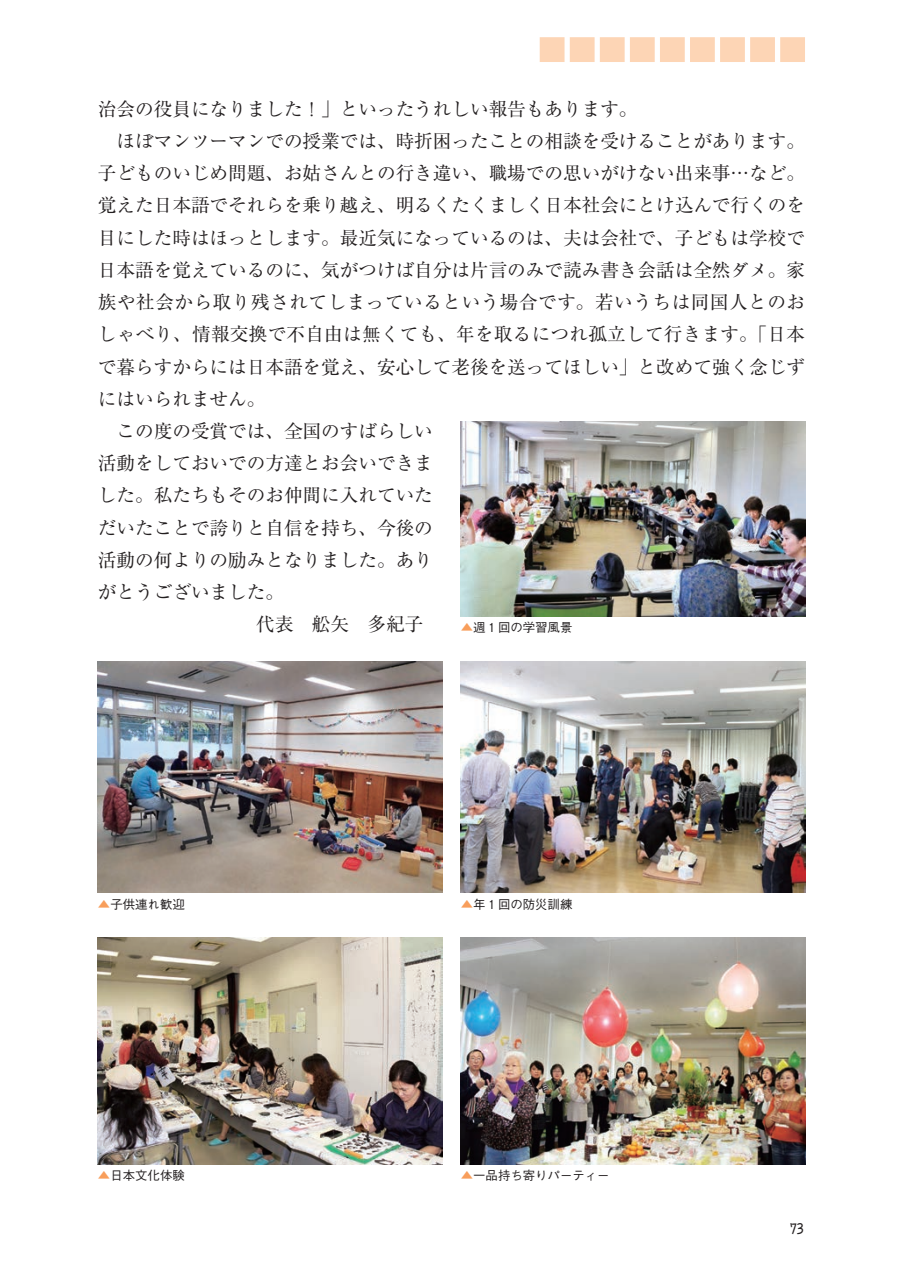
<style>
.page{position:relative;width:903px;height:1275px;background:#fff}
.page>*{position:absolute;margin:0;border:0;box-sizing:border-box;transform-origin:0 0}
.t1{font:18.55px "Ryumin Pr 6 N";color:#231f20}
.t2{font:18.55px "Ryumin Pr 6 N";letter-spacing:.03em;color:#231f20}
.t3{font:500 13.65px "Taka Hand Std";color:#231f20}
.t4{font:500 12.42px "Gothic BBB Pr 6 N";color:#231f20}
.s1{font-family:"Gothic BBB Pro";color:#f89e5b}
</style>
<div class="page">
<svg style="left:540px;top:37px;width:265px;height:25px"></svg>
<img style="left:98px;top:938px;width:344px;height:227px">
<img style="left:98px;top:661px;width:344px;height:232px">
<img style="left:461px;top:938px;width:344px;height:227px">
<img style="left:461px;top:661px;width:344px;height:232px">
<img style="left:461px;top:422px;width:344px;height:194px">
<p class="t1" style="left:98px;top:94px;width:541px">治会の役員になりました！」といったうれしい報告もあります。</p>
<p class="t1" style="left:98px;top:126px;width:708px">　ほぼマンツーマンでの授業では、時折困ったことの相談を受けることがあります。</p>
<p class="t1" style="left:98px;top:159px;width:708px">子どものいじめ問題、お姑さんとの行き違い、職場での思いがけない出来事…など。</p>
<p class="t1" style="left:98px;top:191px;width:708px">覚えた日本語でそれらを乗り越え、明るくたくましく日本社会にとけ込んで行くのを</p>
<p class="t1" style="left:98px;top:223px;width:708px">目にした時はほっとします。最近気になっているのは、夫は会社で、子どもは学校で</p>
<p class="t1" style="left:98px;top:255px;width:708px">日本語を覚えているのに、気がつけば自分は片言のみで読み書き会話は全然ダメ。家</p>
<p class="t2" style="left:98px;top:287px;width:709px">族や社会から取り残されてしまっているという場合です。若いうちは同国人とのお</p>
<p class="t1" style="left:98px;top:320px;width:708px">しゃべり、情報交換で不自由は無くても、年を取るにつれ孤立して行きます。「日本</p>
<p class="t1" style="left:98px;top:352px;width:708px">で暮らすからには日本語を覚え、安心して老後を送ってほしい」と改めて強く念じず</p>
<p class="t1" style="left:98px;top:384px;width:169px">にはいられません。</p>
<p class="t1" style="left:98px;top:416px;width:336px">　この度の受賞では、全国のすばらしい</p>
<p class="t1" style="left:98px;top:449px;width:336px">活動をしておいでの方達とお会いできま</p>
<p class="t1" style="left:98px;top:481px;width:336px">した。私たちもそのお仲間に入れていた</p>
<p class="t1" style="left:98px;top:513px;width:336px">だいたことで誇りと自信を持ち、今後の</p>
<p class="t1" style="left:98px;top:545px;width:336px">活動の何よりの励みとなりました。あり</p>
<p class="t1" style="left:98px;top:578px;width:188px">がとうございました。</p>
<p class="t1" style="left:256px;top:610px;width:169px">代表　舩矢　多紀子</p>
<p class="t4" style="left:461px;top:618px;width:113px"><span class="s1">▲</span>週 1 回の学習風景</p>
<p class="t4" style="left:98px;top:894px;width:88px"><span class="s1">▲</span>子供連れ歓迎</p>
<p class="t4" style="left:98px;top:1166px;width:88px"><span class="s1">▲</span>日本文化体験</p>
<p class="t4" style="left:461px;top:894px;width:113px"><span class="s1">▲</span>年 1 回の防災訓練</p>
<p class="t4" style="left:461px;top:1166px;width:150px"><span class="s1">▲</span>一品持ち寄りパーティー</p>
<p class="t3" style="left:790px;top:1219px;width:15px">73</p>
</div>
